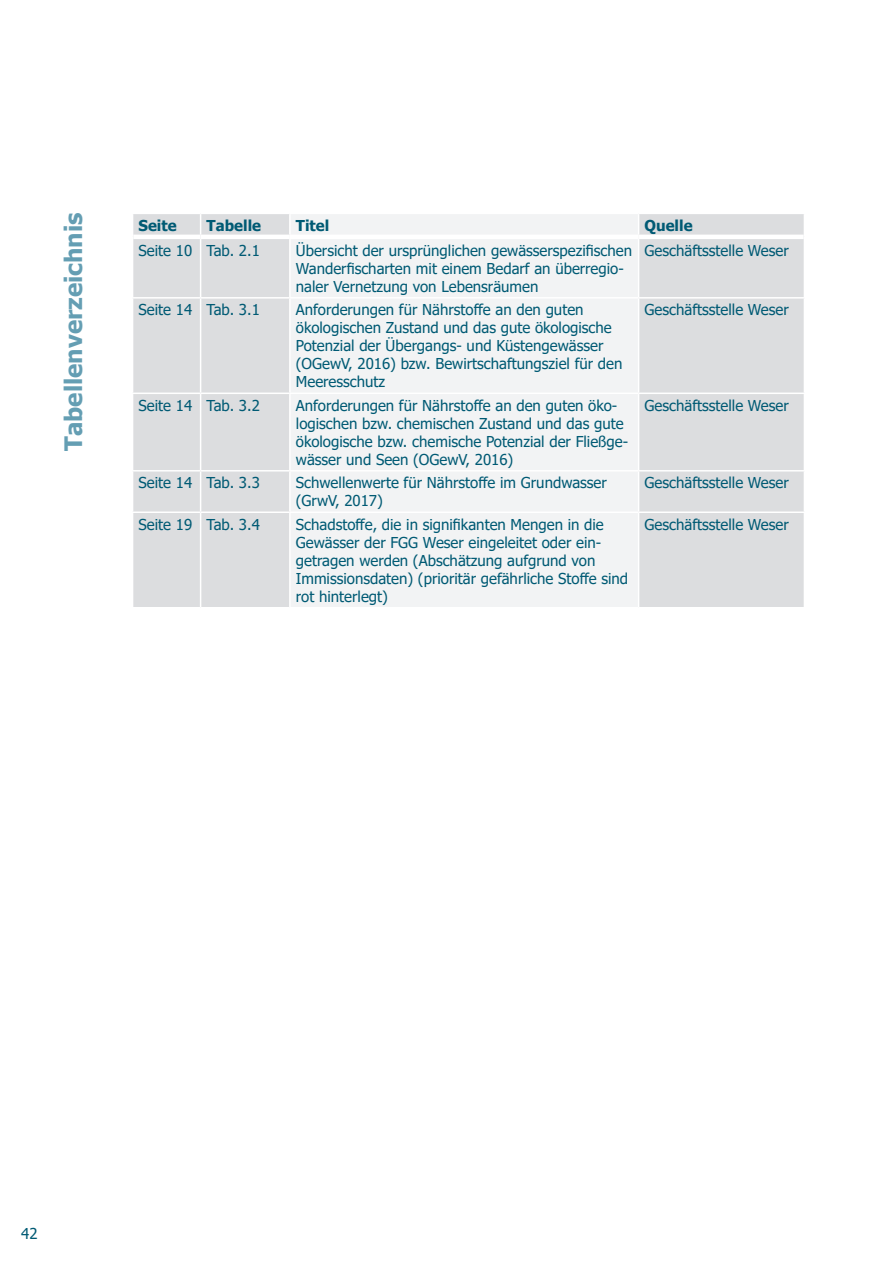
<style>
.page{position:relative;width:893px;height:1263px;background:#fff}
.page>*{position:absolute;margin:0;border:0;box-sizing:border-box;transform-origin:0 0}
.t1{font:700 24px "Tahoma";color:#649eb3}
.t2{font:15px/18px "Tahoma";color:#005a74}
.t3{font:700 15px "Tahoma";color:#005a74}
</style>
<div class="page">
<div style="left:133px;top:214px;width:156px;height:393px;background:#dcdddf"></div>
<div style="left:291px;top:214px;width:347px;height:393px;background:#f2f3f4"></div>
<svg style="left:639px;top:214px;width:165px;height:393px;background:#dddee0"></svg>
<svg style="left:200px;top:214px;width:1px;height:21px"></svg>
<hr style="left:133px;top:235px;width:68px;height:4px;background:#fff">
<hr style="left:201px;top:235px;width:89px;height:4px;background:#fff">
<hr style="left:290px;top:235px;width:349px;height:4px;background:#fff">
<hr style="left:639px;top:235px;width:165px;height:4px;background:#fff">
<hr style="left:200px;top:239px;width:1px;height:58px;background:#fff">
<hr style="left:132px;top:297px;width:69px;height:2px;background:#fff">
<hr style="left:201px;top:297px;width:89px;height:2px;background:#fff">
<hr style="left:200px;top:299px;width:1px;height:94px;background:#fff">
<hr style="left:290px;top:297px;width:349px;height:2px;background:#fff">
<hr style="left:639px;top:297px;width:166px;height:2px;background:#fff">
<hr style="left:132px;top:393px;width:69px;height:1px;background:#fff">
<hr style="left:201px;top:393px;width:89px;height:1px;background:#fff">
<hr style="left:200px;top:394px;width:1px;height:76px;background:#fff">
<hr style="left:290px;top:393px;width:349px;height:1px;background:#fff">
<hr style="left:639px;top:393px;width:166px;height:1px;background:#fff">
<hr style="left:132px;top:470px;width:69px;height:1px;background:#fff">
<hr style="left:201px;top:470px;width:89px;height:1px;background:#fff">
<hr style="left:200px;top:471px;width:1px;height:40px;background:#fff">
<hr style="left:290px;top:470px;width:349px;height:1px;background:#fff">
<hr style="left:639px;top:470px;width:166px;height:1px;background:#fff">
<hr style="left:132px;top:511px;width:69px;height:2px;background:#fff">
<hr style="left:201px;top:511px;width:89px;height:2px;background:#fff">
<hr style="left:200px;top:513px;width:1px;height:94px;background:#fff">
<hr style="left:290px;top:511px;width:349px;height:2px;background:#fff">
<hr style="left:639px;top:511px;width:166px;height:2px;background:#fff">
<h1 class="t1" style="left:57px;top:451px;width:240px;rotate:-90deg">Tabellenverzeichnis</h1>
<p class="t3" style="left:139px;top:215px;width:40px">Seite</p>
<p class="t3" style="left:207px;top:215px;width:56px">Tabelle</p>
<p class="t3" style="left:296px;top:215px;width:35px">Titel</p>
<p class="t3" style="left:645px;top:215px;width:50px">Quelle</p>
<p class="t2" style="left:139px;top:242px;width:55px">Seite 10</p>
<p class="t2" style="left:207px;top:242px;width:55px">Tab. 2.1</p>
<p class="t2" style="left:296px;top:242px;width:338px">Übersicht der ursprünglichen gewässerspezifischen<br>Wanderfischarten mit einem Bedarf an überregio&shy;naler Vernetzung von Lebensräumen</p>
<p class="t2" style="left:645px;top:242px;width:146px">Geschäftsstelle Weser</p>
<p class="t2" style="left:139px;top:302px;width:55px">Seite 14</p>
<p class="t2" style="left:207px;top:302px;width:55px">Tab. 3.1</p>
<p class="t2" style="left:296px;top:302px;width:328px">Anforderungen für Nährstoffe an den guten ökologischen Zustand und das gute ökologische Potenzial der Übergangs- und Küstengewässer (OGewV, 2016) bzw. Bewirtschaftungsziel für den Meeresschutz</p>
<p class="t2" style="left:645px;top:302px;width:146px">Geschäftsstelle Weser</p>
<p class="t2" style="left:139px;top:397px;width:55px">Seite 14</p>
<p class="t2" style="left:207px;top:397px;width:55px">Tab. 3.2</p>
<p class="t2" style="left:296px;top:397px;width:334px">Anforderungen für Nährstoffe an den guten öko&shy;logischen bzw. chemischen Zustand und das gute ökologische bzw. chemische Potenzial der Fließge&shy;wässer und Seen (OGewV, 2016)</p>
<p class="t2" style="left:645px;top:397px;width:146px">Geschäftsstelle Weser</p>
<p class="t2" style="left:139px;top:475px;width:55px">Seite 14</p>
<p class="t2" style="left:207px;top:475px;width:55px">Tab. 3.3</p>
<p class="t2" style="left:296px;top:475px;width:312px">Schwellenwerte für Nährstoffe im Grundwasser (GrwV, 2017)</p>
<p class="t2" style="left:645px;top:475px;width:146px">Geschäftsstelle Weser</p>
<p class="t2" style="left:139px;top:516px;width:55px">Seite 19</p>
<p class="t2" style="left:207px;top:516px;width:55px">Tab. 3.4</p>
<p class="t2" style="left:296px;top:516px;width:334px">Schadstoffe, die in signifikanten Mengen in die Gewässer der FGG Weser eingeleitet oder ein&shy;getragen werden (Abschätzung aufgrund von Immissionsdaten) (prioritär gefährliche Stoffe sind rot hinterlegt)</p>
<p class="t2" style="left:645px;top:516px;width:146px">Geschäftsstelle Weser</p>
<p class="t2" style="left:21px;top:1225px;width:18px">42</p>
</div>
